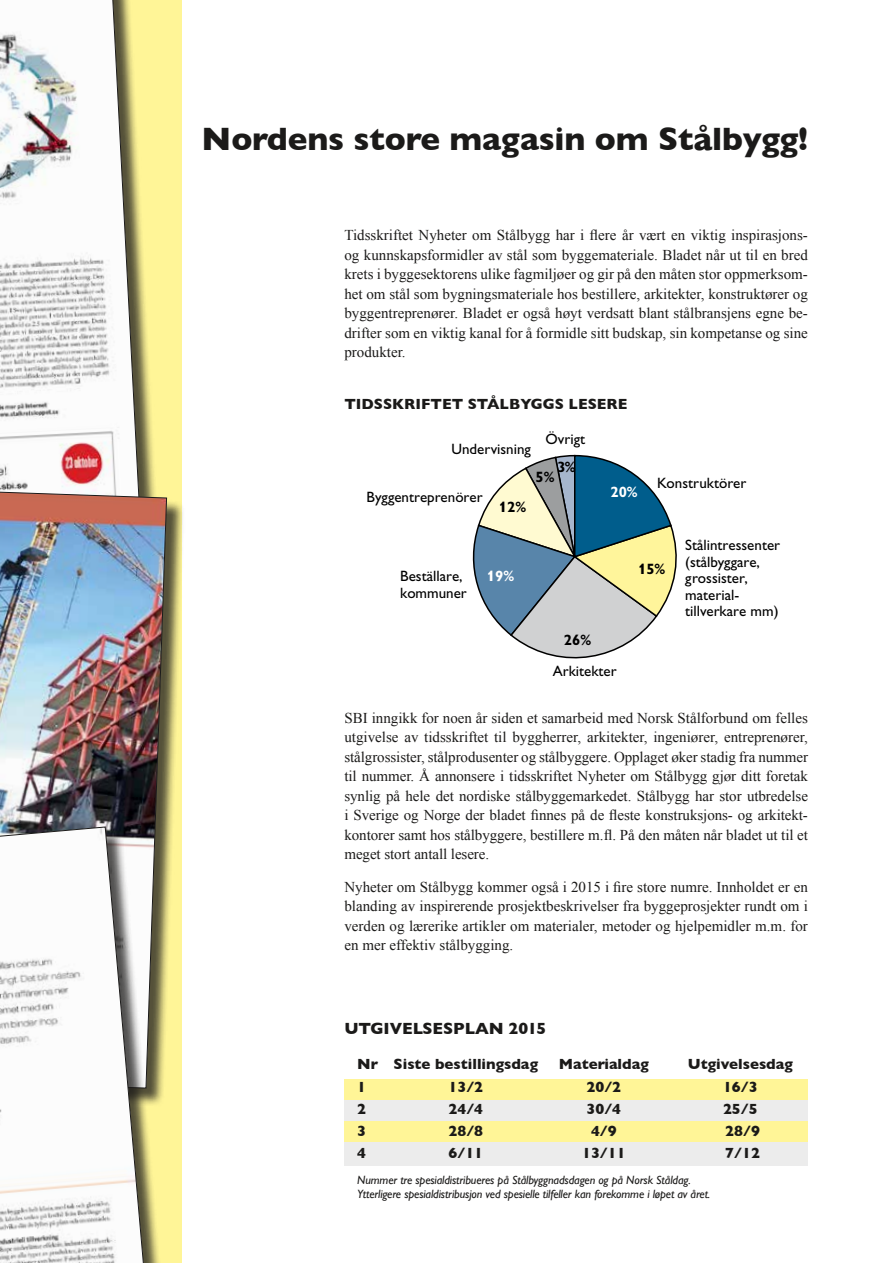
<style>
.page{position:relative;width:893px;height:1263px;background:#fff}
.page>*{position:absolute;margin:0;border:0;box-sizing:border-box;transform-origin:0 0}
.t1{font:700 33px "Gill Sans";letter-spacing:-.005em;color:#1b1a19}
.t2{font:700 16.5px "Gill Sans";color:#1b1a19}
.t3{font:15px/19.5px "Times New Roman";color:#1b1a19;text-align:justify}
.t4{font:15px/16.5px "Gill Alt One";color:#000}
.t5{font:700 15px "Gill Sans";color:#1b1a19}
.t6{font:700 15px "Gill Alt One";color:#000}
.t7{font:700 15px "Gill Alt One";color:#fff}
.t8{font:italic 12px/14.4px "Gill Sans";letter-spacing:-.01em;color:#1b1a19}
</style>
<div class="page">
<div style="left:344px;top:1097px;width:464px;height:69px;background:#ececec"></div>
<div style="left:344px;top:1078px;width:464px;height:21px;background:#fff597"></div>
<div style="left:344px;top:1121px;width:464px;height:21px;background:#fff597"></div>
<svg style="left:472px;top:454px;width:205px;height:205px"></svg>
<div style="left:0;top:0;width:182px;height:1263px;background:#fff597"></div>
<div style="left:0;top:0;width:160px;height:581px;background:#1b1a19;opacity:.75"></div>
<svg style="left:0;top:0;width:142px;height:482px;background:#e1ded8"></svg>
<div style="left:0;top:485px;width:186px;height:622px;background:#1b1a19;opacity:.75"></div>
<img style="left:0;top:482px;width:167px;height:607px">
<div style="left:0;top:829px;width:166px;height:434px;background:#1b1a19;opacity:.75"></div>
<svg style="left:0;top:826px;width:148px;height:437px;background:#e8e7e6"></svg>
<h1 class="t1" style="left:202px;top:113px;width:608px">Nordens store magasin om Stålbygg!</h1>
<p class="t3" style="left:344px;top:225px;width:465px">Tidsskriftet Nyheter om Stålbygg har i flere år vært en viktig inspirasjons&shy;og kunnskapsformidler av stål som byggemateriale. Bladet når ut til en bred krets i byggesektorens ulike fagmiljøer og gir på den måten stor oppmerksom&shy;het om stål som bygningsmateriale hos bestillere, arkitekter, konstruktører og byggentreprenører. Bladet er også høyt verdsatt blant stålbransjens egne be&shy;drifter som en viktig kanal for å formidle sitt budskap, sin kompetanse og sine produkter.</p>
<p class="t5" style="left:344px;top:392px;width:285px">TIDSSKRIFTET STÅLBYGGS LESERE</p>
<p class="t4" style="left:451px;top:440px;width:81px">Undervisning</p>
<p class="t4" style="left:546px;top:431px;width:41px">Övrigt</p>
<p class="t4" style="left:367px;top:489px;width:118px">Byggentreprenörer</p>
<p class="t6" style="left:499px;top:498px;width:29px">12%</p>
<p class="t6" style="left:557px;top:458px;width:20px">3%</p>
<p class="t6" style="left:536px;top:468px;width:21px">5%</p>
<p class="t4" style="left:400px;top:568px;width:68px">Beställare, kommuner</p>
<p class="t7" style="left:487px;top:567px;width:29px">19%</p>
<p class="t6" style="left:564px;top:631px;width:29px">26%</p>
<p class="t7" style="left:610px;top:483px;width:29px">20%</p>
<p class="t4" style="left:657px;top:474px;width:91px">Konstruktörer</p>
<p class="t6" style="left:638px;top:560px;width:29px">15%</p>
<p class="t4" style="left:685px;top:537px;width:96px">Stålintressenter (stålbyggare, grossister, material&shy;tillverkare mm)</p>
<p class="t4" style="left:553px;top:662px;width:65px">Arkitekter</p>
<p class="t3" style="left:344px;top:708px;width:465px">SBI inngikk for noen år siden et samarbeid med Norsk Stålforbund om felles utgivelse av tidsskriftet til byggherrer, arkitekter, ingeniører, entreprenører, stålgrossister, stålprodusenter og stålbyggere. Opplaget øker stadig fra nummer til nummer. Å annonsere i tidsskriftet Nyheter om Stålbygg gjør ditt foretak synlig på hele det nordiske stålbyggemarkedet. Stålbygg har stor utbredelse i Sverige og Norge der bladet finnes på de fleste konstruksjons- og arkitekt&shy;kontorer samt hos stålbyggere, bestillere m.fl. På den måten når bladet ut til et meget stort antall lesere.</p>
<p class="t3" style="left:344px;top:877px;width:465px">Nyheter om Stålbygg kommer også i 2015 i fire store numre. Innholdet er en blanding av inspirerende prosjektbeskrivelser fra byggeprosjekter rundt om i verden og lærerike artikler om materialer, metoder og hjelpemidler m.m. for en mer effektiv stålbygging.</p>
<p class="t2" style="left:344px;top:1016px;width:203px">UTGIVELSESPLAN 2015</p>
<p class="t5" style="left:357px;top:1052px;width:183px">Nr Siste bestillingsdag</p>
<p class="t5" style="left:559px;top:1052px;width:92px">Materialdag</p>
<p class="t5" style="left:688px;top:1052px;width:107px">Utgivelsesdag</p>
<p class="t5" style="left:357px;top:1075px;width:10px">1</p>
<p class="t5" style="left:449px;top:1075px;width:36px">13/2</p>
<p class="t5" style="left:587px;top:1075px;width:36px">20/2</p>
<p class="t5" style="left:723px;top:1075px;width:36px">16/3</p>
<p class="t5" style="left:357px;top:1097px;width:10px">2</p>
<p class="t5" style="left:449px;top:1097px;width:36px">24/4</p>
<p class="t5" style="left:587px;top:1097px;width:36px">30/4</p>
<p class="t5" style="left:723px;top:1097px;width:36px">25/5</p>
<p class="t5" style="left:357px;top:1119px;width:10px">3</p>
<p class="t5" style="left:449px;top:1119px;width:36px">28/8</p>
<p class="t5" style="left:591px;top:1119px;width:27px">4/9</p>
<p class="t5" style="left:725px;top:1119px;width:36px">28/9</p>
<p class="t5" style="left:357px;top:1141px;width:10px">4</p>
<p class="t5" style="left:449px;top:1141px;width:36px">6/11</p>
<p class="t5" style="left:582px;top:1141px;width:45px">13/11</p>
<p class="t5" style="left:725px;top:1141px;width:36px">7/12</p>
<p class="t8" style="left:357px;top:1172px;width:355px">Nummer tre spesialdistribueres på Stålbyggnadsdagen og på Norsk Ståldag.<br>Ytterligere spesialdistribusjon ved spesielle tilfeller kan forekomme i løpet av året.</p>
</div>
